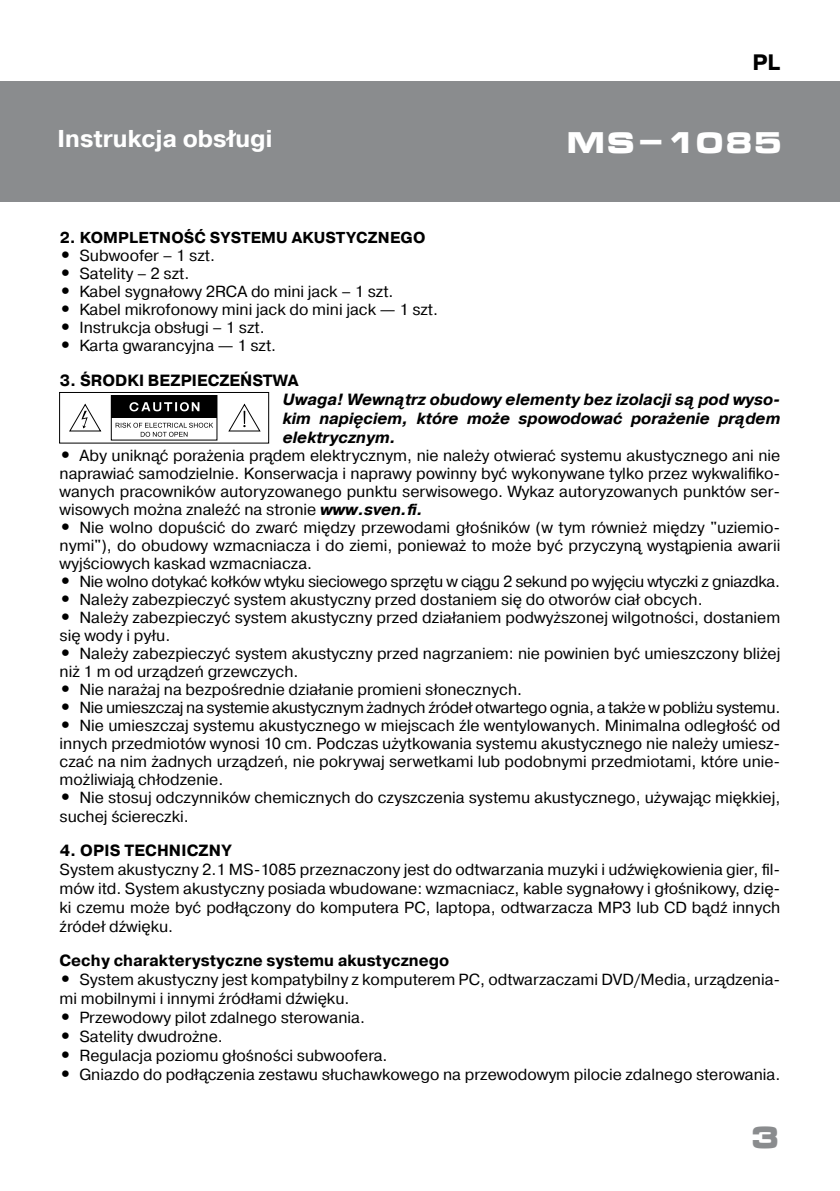
<style>
.page{position:relative;width:840px;height:1191px;background:#fff}
.page>*{position:absolute;margin:0;border:0;box-sizing:border-box;transform-origin:0 0}
.t1{font:700 30px "Micra";color:#8a8c8e}
.t2{font:700 29px "Micra";color:#fff}
.t3{font:700 24.2px "Pragmatica";color:#fff}
.t4{font:700 22.2px "Pragmatica";color:#000}
.t5{font:italic 700 16.2px/19px "Pragmatica";color:#000;text-align:justify}
.t6{font:700 16.2px "Pragmatica";color:#000}
.t7{font:16px/18px "Pragmatica";color:#000;text-align:justify}
.t8{font:16px "Pragmatica";letter-spacing:-.02em;color:#000}
.t9{font:700 15.8px "Pragmatica";letter-spacing:.01em;color:#000}
.s1{font-weight:700;font-size:18px}
.s2{font-weight:700;font-style:italic}
</style>
<div class="page">
<div style="left:0;top:81px;width:839px;height:121px;background:#8a8c8e"></div>
<div style="left:59px;top:392px;width:210px;height:51px;border:1px solid #000"></div>
<div style="left:111px;top:395px;width:106px;height:23px;background:#000"></div>
<svg style="left:129px;top:402px;width:70px;height:9px"></svg>
<svg style="left:116px;top:423px;width:97px;height:14px"></svg>
<svg style="left:69px;top:404px;width:32px;height:27px"></svg>
<svg style="left:228px;top:404px;width:32px;height:27px"></svg>
<h3 class="t4" style="left:752px;top:47px;width:30px">PL</h3>
<h3 class="t3" style="left:58px;top:123px;width:216px">Instrukcja obsługi</h3>
<h2 class="t2" style="left:566px;top:127px;width:218px">MS-1085</h2>
<p class="t9" style="left:60px;top:228px;width:265px">2. KOMPLETNOŚĆ SYSTEMU AKUST</p>
<p class="t9" style="left:346px;top:228px;width:68px">YCZNEGO</p>
<p class="t7" style="left:60px;top:247px;width:157px"><span class="s1">•</span> Subwoofer – 1 szt.</p>
<p class="t7" style="left:60px;top:265px;width:131px"><span class="s1">•</span> Satelity – 2 szt.</p>
<p class="t7" style="left:60px;top:283px;width:335px"><span class="s1">•</span> Kabel sygnałowy 2RCA do mini jack – 1 szt.</p>
<p class="t7" style="left:60px;top:301px;width:380px"><span class="s1">•</span> Kabel mikrofonowy mini jack do mini jack — 1 szt.</p>
<p class="t7" style="left:60px;top:319px;width:206px"><span class="s1">•</span> Instrukcja obsługi – 1 szt.</p>
<p class="t7" style="left:60px;top:337px;width:218px"><span class="s1">•</span> Karta gwarancyjna — 1 szt.</p>
<p class="t6" style="left:60px;top:369px;width:240px">3. ŚRODKI BEZPIECZEŃSTWA</p>
<p class="t5" style="left:283px;top:390px;width:498px">Uwaga! Wewnątrz obudowy elementy bez izolacji są pod wyso&shy;kim napięciem, które może spowodować porażenie prądem elektrycznym.</p>
<p class="t7" style="left:60px;top:446px;width:722px"><span class="s1">•</span> Aby uniknąć porażenia prądem elektrycznym, nie należy otwierać systemu akustycznego ani nie naprawiać samodzielnie. Konserwacja i naprawy powinny być wykonywane tylko przez wykwalifiko&shy;wanych pracowników autoryzowanego punktu serwisowego. Wykaz autoryzowanych punktów ser&shy;wisowych można znaleźć na stronie <span class="s2">www.sven.fi.</span></p>
<p class="t7" style="left:60px;top:518px;width:722px"><span class="s1">•</span> Nie wolno dopuścić do zwarć między przewodami głośników (w tym również między "uziemio&shy;nymi"), do obudowy wzmacniacza i do ziemi, ponieważ to może być przyczyną wystąpienia awarii wyjściowych kaskad wzmacniacza.</p>
<p class="t8" style="left:60px;top:571px;width:721px"><span class="s1">•</span> Nie wolno dotykać kołków wtyku sieciowego sprzętu w ciągu 2 sekund po wyjęciu wtyczki z gniazdka.</p>
<p class="t7" style="left:60px;top:590px;width:644px"><span class="s1">•</span> Należy zabezpieczyć system akustyczny przed dostaniem się do otworów ciał obcych.</p>
<p class="t7" style="left:60px;top:608px;width:722px"><span class="s1">•</span> Należy zabezpieczyć system akustyczny przed działaniem podwyższonej wilgotności, dostaniem się wody i pyłu.</p>
<p class="t7" style="left:60px;top:644px;width:722px"><span class="s1">•</span> Należy zabezpieczyć system akustyczny przed nagrzaniem: nie powinien być umieszczony bliżej niż 1 m od urządzeń grzewczych.</p>
<p class="t7" style="left:60px;top:680px;width:464px"><span class="s1">•</span> Nie narażaj na bezpośrednie działanie promieni słonecznych.</p>
<p class="t8" style="left:60px;top:697px;width:722px"><span class="s1">•</span> Nie umieszczaj na systemie akustycznym żadnych źródeł otwartego ognia, a także w pobliżu systemu.</p>
<p class="t7" style="left:60px;top:716px;width:722px"><span class="s1">•</span> Nie umieszczaj systemu akustycznego w miejscach źle wentylowanych. Minimalna odległość od innych przedmiotów wynosi 10 cm. Podczas użytkowania systemu akustycznego nie należy umiesz&shy;czać na nim żadnych urządzeń, nie pokrywaj serwetkami lub podobnymi przedmiotami, które unie&shy;możliwiają chłodzenie.</p>
<p class="t7" style="left:60px;top:788px;width:722px;line-height:19px"><span class="s1">•</span> Nie stosuj odczynników chemicznych do czyszczenia systemu akustycznego, używając miękkiej, suchej ściereczki.</p>
<p class="t6" style="left:60px;top:839px;width:173px">4. OPIS TECHNICZNY</p>
<p class="t7" style="left:60px;top:860px;width:722px;line-height:19px">System akustyczny 2.1 MS-1085 przeznaczony jest do odtwarzania muzyki i udźwiękowienia gier, fil&shy;mów itd. System akustyczny posiada wbudowane: wzmacniacz, kable sygnałowy i głośnikowy, dzię&shy;ki czemu może być podłączony do komputera PC, laptopa, odtwarzacza MP3 lub CD bądź innych źródeł dźwięku.</p>
<p class="t6" style="left:60px;top:949px;width:391px">Cechy charakterystyczne systemu akustycznego</p>
<p class="t7" style="left:60px;top:970px;width:722px;line-height:19px"><span class="s1">•</span> System akustyczny jest kompatybilny z komputerem PC, odtwarzaczami DVD/Media, urządzenia&shy;mi mobilnymi i innymi źródłami dźwięku.</p>
<p class="t7" style="left:60px;top:1008px;width:307px"><span class="s1">•</span> Przewodowy pilot zdalnego sterowania.</p>
<p class="t7" style="left:60px;top:1027px;width:165px"><span class="s1">•</span> Satelity dwudrożne.</p>
<p class="t7" style="left:60px;top:1046px;width:329px"><span class="s1">•</span> Regulacja poziomu głośności subwoofera.</p>
<p class="t7" style="left:60px;top:1065px;width:722px"><span class="s1">•</span> Gniazdo do podłączenia zestawu słuchawkowego na przewodowym pilocie zdalnego sterowania.</p>
<h1 class="t1" style="left:749px;top:1122px;width:32px">3</h1>
</div>
